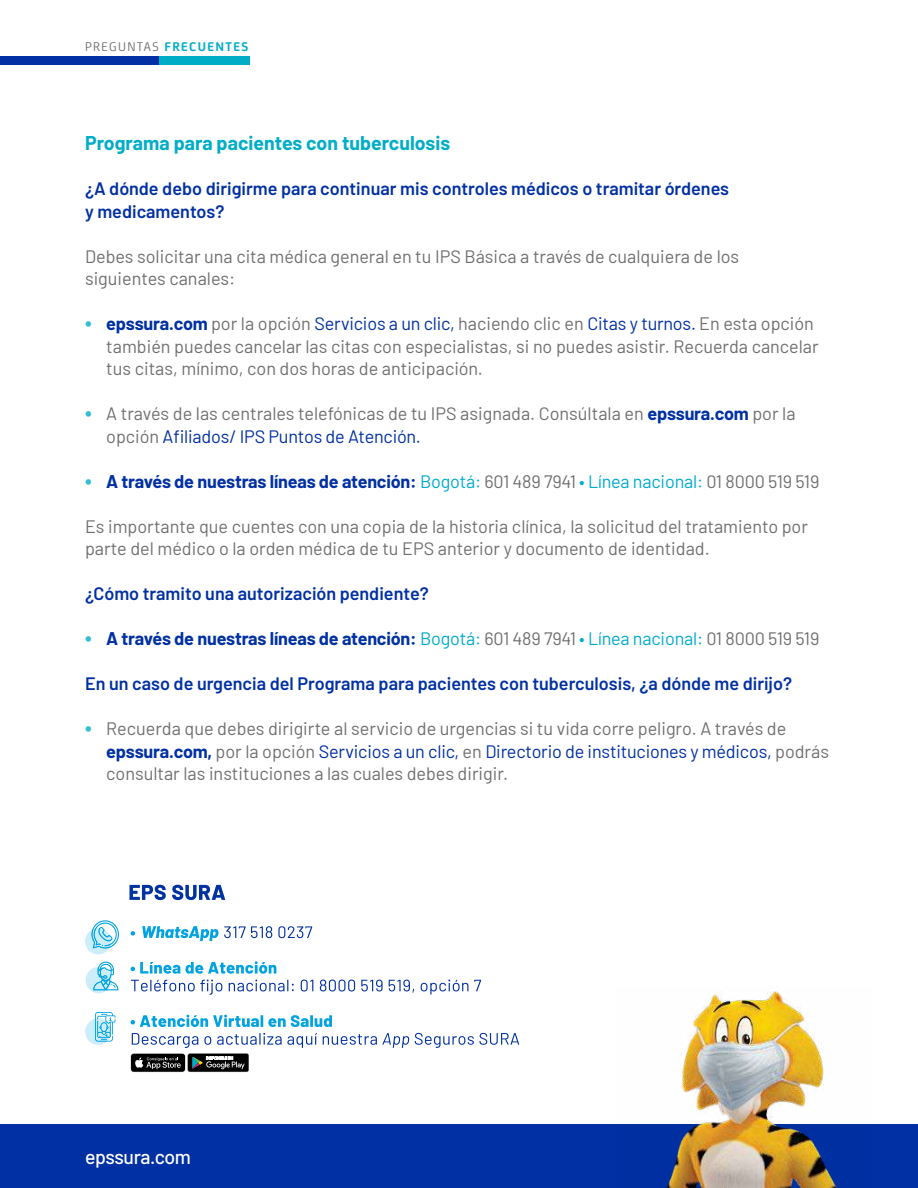
<style>
.page{position:relative;width:918px;height:1188px;background:#fff}
.page>*{position:absolute;margin:0;border:0;box-sizing:border-box;transform-origin:0 0}
.t1{font:700 19.5px "Barlow";color:#00adc7}
.t2{font:500 19.5px "Barlow";letter-spacing:-.02em;color:#fff}
.t3{font:18px/22.5px "Barlow";color:#706f6f}
.t4{font:600 18px/22.5px "Barlow";color:#0030a3}
.t5{font:700 18px "Barlow";letter-spacing:-.01em;color:#0030a3}
.t6{font:700 13.5px "FS Joey";letter-spacing:.1em;color:#00adc7}
.s1{font-weight:400;color:#706f6f}
.s2{font-weight:700;font-size:21px;color:#33bed2}
.s3{font-weight:700;color:#0030a3}
.s4{color:#0030a3}
.s5{font-size:21px;color:#33bed2}
.s6{font-weight:400;color:#00abcd}
</style>
<div class="page">
<div style="left:68px;top:56px;width:182px;height:9px;background:#00adc7"></div>
<div style="left:0;top:56px;width:159px;height:9px;background:#0030a3"></div>
<svg style="left:129px;top:885px;width:37px;height:15px"></svg>
<svg style="left:172px;top:885px;width:53px;height:15px"></svg>
<svg style="left:85px;top:920px;width:34px;height:34px"></svg>
<svg style="left:86px;top:962px;width:32px;height:31px"></svg>
<svg style="left:85px;top:1012px;width:30px;height:33px"></svg>
<svg style="left:278px;top:926px;width:34px;height:12px"></svg>
<svg style="left:131px;top:961px;width:145px;height:13px"></svg>
<svg style="left:131px;top:980px;width:91px;height:15px"></svg>
<svg style="left:229px;top:980px;width:65px;height:11px"></svg>
<svg style="left:301px;top:980px;width:12px;height:12px"></svg>
<svg style="left:320px;top:980px;width:35px;height:12px"></svg>
<svg style="left:361px;top:980px;width:22px;height:11px"></svg>
<svg style="left:389px;top:980px;width:25px;height:13px"></svg>
<svg style="left:421px;top:980px;width:47px;height:15px"></svg>
<svg style="left:474px;top:980px;width:7px;height:11px"></svg>
<svg style="left:131px;top:1015px;width:201px;height:12px"></svg>
<svg style="left:131px;top:1033px;width:186px;height:39px"></svg>
<svg style="left:323px;top:1033px;width:86px;height:15px"></svg>
<svg style="left:415px;top:1033px;width:104px;height:15px"></svg>
<svg style="left:131px;top:926px;width:141px;height:15px"></svg>
<div style="left:0;top:1125px;width:918px;height:63px;background:#0030a3"></div>
<img style="left:615px;top:991px;width:257px;height:197px">
<p class="t6" style="left:85px;top:36px;width:165px"><span class="s1">PREGUNTAS</span> FRECUENTES</p>
<p class="t1" style="left:85px;top:129px;width:367px">Programa para pacientes con tuberculosis</p>
<p class="t4" style="left:85px;top:176px;width:646px">¿A dónde debo dirigirme para continuar mis controles médicos o tramitar órdenes y medicamentos?</p>
<p class="t3" style="left:85px;top:243px;width:656px">Debes solicitar una cita médica general en tu IPS Básica a través de cualquiera de los siguientes canales:</p>
<p class="t3" style="left:106px;top:311px;width:714px;text-indent:-21px"><span class="s2">•</span> <span class="s3">epssura.com</span> por la opción <span class="s4">Servicios a un clic,</span> haciendo clic en <span class="s4">Citas y turnos.</span> En esta opción también puedes cancelar las citas con especialistas, si no puedes asistir. Recuerda cancelar tus citas, mínimo, con dos horas de anticipación.</p>
<p class="t3" style="left:106px;top:401px;width:691px;text-indent:-21px"><span class="s2">•</span> A través de las centrales telefónicas de tu IPS asignada. Consúltala en <span class="s3">epssura.com</span> por la opción <span class="s4">Afiliados/ IPS Puntos de Atención.</span></p>
<p class="t5" style="left:85px;top:468px;width:736px"><span class="s5">•</span> A través de nuestras líneas de atención: <span class="s6">Bogotá:</span> <span class="s1">601 489 7941</span> <span class="s6">• Línea nacional:</span> <span class="s1">01 8000 519 519</span></p>
<p class="t3" style="left:85px;top:513px;width:724px">Es importante que cuentes con una copia de la historia clínica, la solicitud del tratamiento por parte del médico o la orden médica de tu EPS anterior y documento de identidad.</p>
<p class="t4" style="left:85px;top:581px;width:345px">¿Cómo tramito una autorización pendiente?</p>
<p class="t5" style="left:85px;top:625px;width:736px"><span class="s5">•</span> A través de nuestras líneas de atención: <span class="s6">Bogotá:</span> <span class="s1">601 489 7941</span> <span class="s6">• Línea nacional:</span> <span class="s1">01 8000 519 519</span></p>
<p class="t4" style="left:85px;top:671px;width:709px">En un caso de urgencia del Programa para pacientes con tuberculosis, ¿a dónde me dirijo?</p>
<p class="t3" style="left:106px;top:716px;width:724px;text-indent:-21px"><span class="s2">•</span> Recuerda que debes dirigirte al servicio de urgencias si tu vida corre peligro. A través de <span class="s3">epssura.com,</span> por la opción <span class="s4">Servicios a un clic,</span> en <span class="s4">Directorio de instituciones y médicos,</span> podrás consultar las instituciones a las cuales debes dirigir.</p>
<p class="t2" style="left:85px;top:1143px;width:108px">epssura.com</p>
</div>
